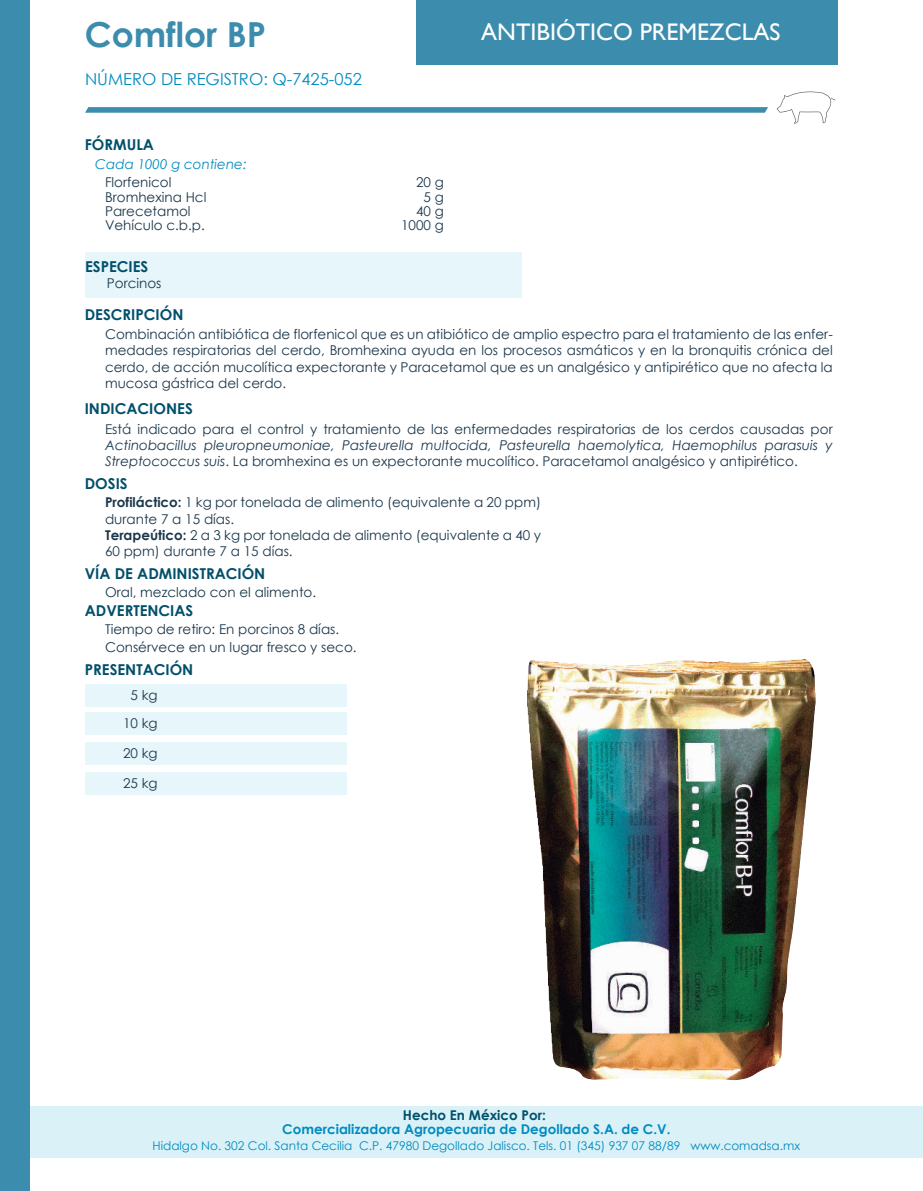
<style>
.page{position:relative;width:923px;height:1191px;background:#fff}
.page>*{position:absolute;margin:0;border:0;box-sizing:border-box;transform-origin:0 0}
.t1{font:700 34.5px "Century Gothic";color:#3c8cad}
.t2{font:24px "Gill Sans";color:#fff}
.t3{font:16.5px "Century Gothic";color:#008bc1}
.t4{font:700 15px "Century Gothic";color:#004f6b}
.t5{font:13.5px/16.2px "Century Gothic";color:#1a374b}
.t6{font:italic 13.5px/16.2px "Century Gothic";color:#1a374b}
.t7{font:700 13.5px "Century Gothic";color:#008bc1}
.t8{font:italic 13.5px "Century Gothic";color:#008bc1}
.t9{font:700 13.5px "Century Gothic";color:#004f6b}
.t10{font:12px "Century Gothic";color:#008bc1}
.s1{font-style:normal}
.s2{font-weight:700}
</style>
<div class="page">
<div style="left:416px;top:0;width:422px;height:65px;background:#3c8cad"></div>
<svg style="left:85px;top:107px;width:683px;height:6px"></svg>
<div style="left:0;top:0;width:30px;height:1191px;background:#3c8cad"></div>
<div style="left:85px;top:252px;width:437px;height:46px;background:#e6f6fa"></div>
<div style="left:30px;top:1106px;width:893px;height:51px;background:#d9f1f7"></div>
<div style="left:85px;top:684px;width:261px;height:22px;background:#e6f6fa"></div>
<div style="left:85px;top:712px;width:261px;height:22px;background:#e6f6fa"></div>
<div style="left:85px;top:742px;width:261px;height:22px;background:#e6f6fa"></div>
<div style="left:85px;top:772px;width:261px;height:22px;background:#e6f6fa"></div>
<svg style="left:776px;top:91px;width:60px;height:32px"></svg>
<img style="left:527px;top:659px;width:289px;height:422px">
<h1 class="t1" style="left:85px;top:9px;width:183px">Comflor BP</h1>
<p class="t3" style="left:85px;top:68px;width:278px">NÚMERO DE REGISTRO: Q-7425-052</p>
<p class="t4" style="left:85px;top:133px;width:71px">FÓRMULA</p>
<p class="t8" style="left:95px;top:154px;width:153px">Cada 1000 g contiene:</p>
<p class="t5" style="left:105px;top:174px;width:68px">Florfenicol</p>
<p class="t5" style="left:416px;top:174px;width:29px">20 g</p>
<p class="t5" style="left:105px;top:188px;width:103px">Bromhexina Hcl</p>
<p class="t5" style="left:423px;top:188px;width:22px">5 g</p>
<p class="t5" style="left:105px;top:202px;width:87px">Parecetamol</p>
<p class="t5" style="left:416px;top:202px;width:29px">40 g</p>
<p class="t5" style="left:105px;top:216px;width:101px">Vehículo c.b.p.</p>
<p class="t5" style="left:401px;top:216px;width:44px">1000 g</p>
<p class="t4" style="left:85px;top:255px;width:65px">ESPECIES</p>
<p class="t5" style="left:107px;top:275px;width:56px">Porcinos</p>
<h2 class="t2" style="left:481px;top:18px;width:301px">ANTIBIÓTICO PREMEZCLAS</h2>
<p class="t4" style="left:85px;top:303px;width:100px">DESCRIPCIÓN</p>
<p class="t5" style="left:105px;top:326px;width:729px;text-align:justify">Combinación antibiótica de florfenicol que es un atibiótico de amplio espectro para el tratamiento de las enfer&shy;medades respiratorias del cerdo, Bromhexina ayuda en los procesos asmáticos y en la bronquitis crónica del cerdo, de acción mucolítica expectorante y Paracetamol que es un analgésico y antipirético que no afecta la mucosa gástrica del cerdo.</p>
<p class="t4" style="left:85px;top:397px;width:110px">INDICACIONES</p>
<p class="t5" style="left:105px;top:421px;width:729px">Está indicado para el control y tratamiento de las enfermedades respiratorias de los cerdos causadas por</p>
<p class="t6" style="left:105px;top:437px;width:729px">Actinobacillus pleuropneumoniae, Pasteurella multocida, Pasteurella haemolytica, Haemophilus parasuis y<br>Streptococcus suis<span class="s1">. La bromhexina es un expectorante mucolítico. Paracetamol analgésico y antipirético.</span></p>
<p class="t4" style="left:85px;top:472px;width:44px">DOSIS</p>
<p class="t5" style="left:105px;top:494px;width:437px"><span class="s2">Profiláctico:</span> 1 kg por tonelada de alimento (equivalente a 20 ppm) durante 7 a 15 días.<br><span class="s2">Terapeútico:</span> 2 a 3 kg por tonelada de alimento (equivalente a 40 y 60 ppm) durante 7 a 15 días.</p>
<p class="t5" style="left:105px;top:583px;width:213px">Oral, mezclado con el alimento.</p>
<p class="t4" style="left:85px;top:562px;width:182px">VÍA DE ADMINISTRACIÓN</p>
<p class="t4" style="left:85px;top:599px;width:110px">ADVERTENCIAS</p>
<p class="t5" style="left:105px;top:620px;width:253px;line-height:17.2px">Tiempo de retiro: En porcinos 8 días.<br>Consérvece en un lugar fresco y seco.</p>
<p class="t4" style="left:85px;top:658px;width:110px">PRESENTACIÓN</p>
<p class="t5" style="left:123px;top:680px;width:36px;line-height:28px;text-align:center">5 kg<br>10 kg</p>
<p class="t5" style="left:123px;top:744px;width:36px">20 kg</p>
<p class="t5" style="left:123px;top:774px;width:36px">25 kg</p>
<p class="t9" style="left:403px;top:1105px;width:144px">Hecho En México Por:</p>
<p class="t7" style="left:282px;top:1119px;width:389px">Comercializadora Agropecuaria de Degollado S.A. de C.V.</p>
<p class="t10" style="left:153px;top:1137px;width:649px">Hidalgo No. 302 Col. Santa Cecilia C.P. 47980 Degollado Jalisco. Tels. 01 (345) 937 07 88/89 www.comadsa.mx</p>
</div>
